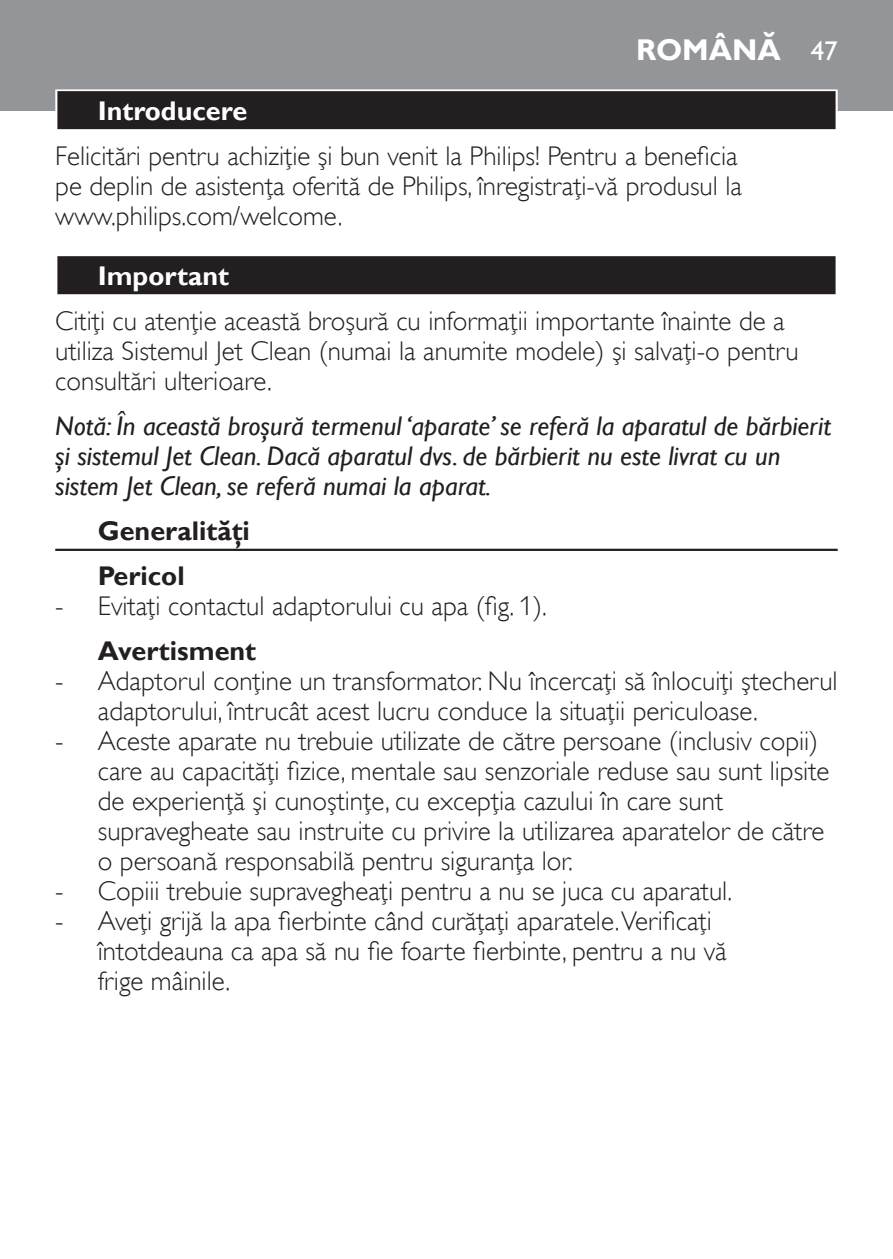
<style>
.page{position:relative;width:893px;height:1259px;background:#fff}
.page>*{position:absolute;margin:0;border:0;box-sizing:border-box;transform-origin:0 0}
.t1{font:700 30px "Gill Sans Alt One WGL";color:#fff}
.t2{font:27px/30px "Gill Sans Alt One WGL Light";color:#231f20}
.t3{font:italic 27px/30px "Gill Sans Alt One WGL";color:#231f20}
.t4{font:700 27px/45px "Gill Sans Alt One WGL";color:#231f20}
.t5{font:700 27px "Gill Sans Alt One WGL";color:#fff}
.t6{font:27px "Gill Sans Alt One WGL";color:#fff}
</style>
<div class="page">
<div style="left:0;top:0;width:893px;height:111px;background:#939598"></div>
<div style="left:55px;top:89px;width:783px;height:43px;background:linear-gradient(to right,#dcdbdc,#dcdbdc)"></div>
<div style="left:57px;top:91px;width:779px;height:38px;background:#231f20"></div>
<div style="left:55px;top:254px;width:783px;height:43px;background:linear-gradient(to right,#cecdce,#cecdce)"></div>
<div style="left:57px;top:256px;width:779px;height:38px;background:#231f20"></div>
<hr style="left:55px;top:549px;width:783px;height:2px;background:#231f20">
<p class="t1" style="left:636px;top:29px;width:146px">Română</p>
<p class="t6" style="left:811px;top:32px;width:28px">47</p>
<p class="t5" style="left:98px;top:92px;width:151px">Introducere</p>
<p class="t2" style="left:55px;top:141px;width:688px">Felicitări pentru achiziţie şi bun venit la Philips! Pentru a beneficia pe deplin de asistenţa oferită de Philips, înregistraţi-vă produsul la www.philips.com/welcome.</p>
<p class="t5" style="left:98px;top:257px;width:133px">Important</p>
<p class="t2" style="left:55px;top:306px;width:745px">Citiţi cu atenţie această broşură cu informaţii importante înainte de a utiliza Sistemul Jet Clean (numai la anumite modele) şi salvaţi-o pentru consultări ulterioare.</p>
<p class="t3" style="left:55px;top:411px;width:777px">Notă: În această broşură termenul ‘aparate’ se referă la aparatul de bărbierit şi sistemul Jet Clean. Dacă aparatul dvs. de bărbierit nu este livrat cu un sistem Jet Clean, se referă numai la aparat.</p>
<p class="t4" style="left:98px;top:508px;width:154px">Generalităţi<br>Pericol</p>
<p class="t2" style="left:55px;top:591px;width:493px">- Evitaţi contactul adaptorului cu apa (fig. 1).</p>
<p class="t4" style="left:98px;top:628px;width:160px">Avertisment</p>
<p class="t2" style="left:98px;top:666px;width:741px;text-indent:-43px">- Adaptorul conţine un transformator. Nu încercaţi să înlocuiţi ştecherul adaptorului, întrucât acest lucru conduce la situaţii periculoase.</p>
<p class="t2" style="left:98px;top:726px;width:733px;text-indent:-43px">- Aceste aparate nu trebuie utilizate de către persoane (inclusiv copii) care au capacităţi fizice, mentale sau senzoriale reduse sau sunt lipsite de experienţă şi cunoştinţe, cu excepţia cazului în care sunt supravegheate sau instruite cu privire la utilizarea aparatelor de către o persoană responsabilă pentru siguranţa lor.</p>
<p class="t2" style="left:55px;top:876px;width:678px">- Copiii trebuie supravegheaţi pentru a nu se juca cu aparatul.</p>
<p class="t2" style="left:98px;top:906px;width:630px;text-indent:-43px">- Aveţi grijă la apa fierbinte când curăţaţi aparatele.Verificaţi întotdeauna ca apa să nu fie foarte fierbinte, pentru a nu vă frige mâinile.</p>
</div>
